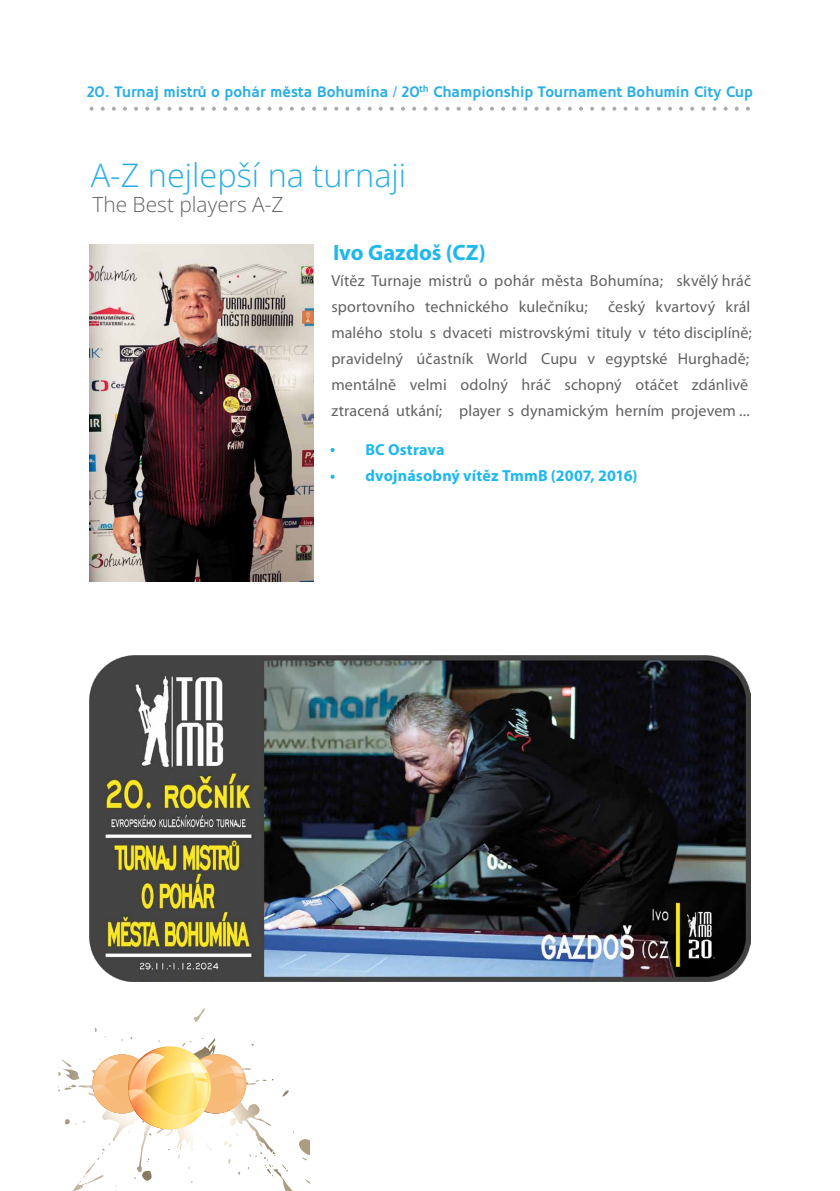
<style>
.page{position:relative;width:840px;height:1191px;background:#fff}
.page>*{position:absolute;margin:0;border:0;box-sizing:border-box;transform-origin:0 0}
.t1{font:300 32.4px "Open Sans";color:#29ade4}
.t2{font:700 22.2px "Myriad Pro";color:#1fb8ec}
.t3{font:300 21px "Open Sans";color:#616264}
.t4{font:16px/26px "Myriad Pro";letter-spacing:.005em;color:#616264}
.t5{font:700 16px/26.4px "Myriad Pro";letter-spacing:.01em;color:#1fb8ec}
.t6{font:700 15px "Oblik";color:#29ade4}
.t7{font:700 9.6px "Oblik";color:#29ade4}
</style>
<div class="page">
<img style="left:90px;top:244px;width:223px;height:337px">
<img style="left:90px;top:655px;width:660px;height:326px">
<svg style="left:330px;top:448px;width:4px;height:4px"></svg>
<svg style="left:330px;top:474px;width:4px;height:5px"></svg>
<svg style="left:89px;top:107px;width:4px;height:4px"></svg>
<svg style="left:101px;top:107px;width:4px;height:4px"></svg>
<svg style="left:112px;top:107px;width:4px;height:4px"></svg>
<svg style="left:123px;top:107px;width:4px;height:4px"></svg>
<svg style="left:134px;top:107px;width:4px;height:4px"></svg>
<svg style="left:145px;top:107px;width:4px;height:4px"></svg>
<svg style="left:156px;top:107px;width:4px;height:4px"></svg>
<svg style="left:167px;top:107px;width:4px;height:4px"></svg>
<svg style="left:178px;top:107px;width:4px;height:4px"></svg>
<svg style="left:189px;top:107px;width:4px;height:4px"></svg>
<svg style="left:201px;top:107px;width:4px;height:4px"></svg>
<svg style="left:212px;top:107px;width:4px;height:4px"></svg>
<svg style="left:223px;top:107px;width:4px;height:4px"></svg>
<svg style="left:234px;top:107px;width:4px;height:4px"></svg>
<svg style="left:245px;top:107px;width:4px;height:4px"></svg>
<svg style="left:256px;top:107px;width:4px;height:4px"></svg>
<svg style="left:267px;top:107px;width:4px;height:4px"></svg>
<svg style="left:278px;top:107px;width:4px;height:4px"></svg>
<svg style="left:289px;top:107px;width:4px;height:4px"></svg>
<svg style="left:301px;top:107px;width:4px;height:4px"></svg>
<svg style="left:312px;top:107px;width:4px;height:4px"></svg>
<svg style="left:323px;top:107px;width:4px;height:4px"></svg>
<svg style="left:334px;top:107px;width:4px;height:4px"></svg>
<svg style="left:345px;top:107px;width:4px;height:4px"></svg>
<svg style="left:356px;top:107px;width:4px;height:4px"></svg>
<svg style="left:367px;top:107px;width:4px;height:4px"></svg>
<svg style="left:378px;top:107px;width:4px;height:4px"></svg>
<svg style="left:390px;top:107px;width:3px;height:4px"></svg>
<svg style="left:401px;top:107px;width:4px;height:4px"></svg>
<svg style="left:412px;top:107px;width:4px;height:4px"></svg>
<svg style="left:423px;top:107px;width:4px;height:4px"></svg>
<svg style="left:434px;top:107px;width:4px;height:4px"></svg>
<svg style="left:445px;top:107px;width:4px;height:4px"></svg>
<svg style="left:456px;top:107px;width:4px;height:4px"></svg>
<svg style="left:467px;top:107px;width:4px;height:4px"></svg>
<svg style="left:479px;top:107px;width:3px;height:4px"></svg>
<svg style="left:501px;top:107px;width:4px;height:4px"></svg>
<svg style="left:512px;top:107px;width:4px;height:4px"></svg>
<svg style="left:523px;top:107px;width:4px;height:4px"></svg>
<svg style="left:534px;top:107px;width:4px;height:4px"></svg>
<svg style="left:545px;top:107px;width:4px;height:4px"></svg>
<svg style="left:556px;top:107px;width:4px;height:4px"></svg>
<svg style="left:568px;top:107px;width:3px;height:4px"></svg>
<svg style="left:601px;top:107px;width:4px;height:4px"></svg>
<svg style="left:612px;top:107px;width:4px;height:4px"></svg>
<svg style="left:623px;top:107px;width:4px;height:4px"></svg>
<svg style="left:634px;top:107px;width:4px;height:4px"></svg>
<svg style="left:645px;top:107px;width:4px;height:4px"></svg>
<svg style="left:657px;top:107px;width:3px;height:4px"></svg>
<svg style="left:701px;top:107px;width:4px;height:4px"></svg>
<svg style="left:712px;top:107px;width:4px;height:4px"></svg>
<svg style="left:723px;top:107px;width:4px;height:4px"></svg>
<svg style="left:734px;top:107px;width:4px;height:4px"></svg>
<svg style="left:746px;top:107px;width:3px;height:4px"></svg>
<svg style="left:61px;top:1008px;width:188px;height:143px"></svg>
<p class="t7" style="left:419px;top:83px;width:11px">th</p>
<p class="t6" style="left:87px;top:83px;width:667px">20. Turnaj mistrů o pohár města Bohumína / 20 Championship Tournament Bohumín City Cup</p>
<h1 class="t1" style="left:91px;top:153px;width:317px">A-Z nejlepší na turnaji</h1>
<h3 class="t3" style="left:92px;top:190px;width:192px">The Best players A-Z</h3>
<h2 class="t2" style="left:333px;top:238px;width:154px">Ivo Gazdoš (CZ)</h2>
<p class="t4" style="left:331px;top:268px;width:421px">Vítěz Turnaje mistrů o pohár města Bohumína; skvělý hráč sportovního technického kulečníku;</p>
<p class="t4" style="left:331px;top:294px;width:422px;text-indent:276px">český kvartový král malého stolu s dvaceti mistrovskými tituly v této disciplíně; pravidelný účastník World Cupu v egyptské Hurghadě; mentálně velmi odolný hráč schopný otáčet zdánlivě ztracená utkání; player s dynamickým herním projevem ...</p>
<p class="t5" style="left:365px;top:435px;width:273px">BC Ostrava<br>dvojnásobný vítěz TmmB (2007, 2016)</p>
</div>
